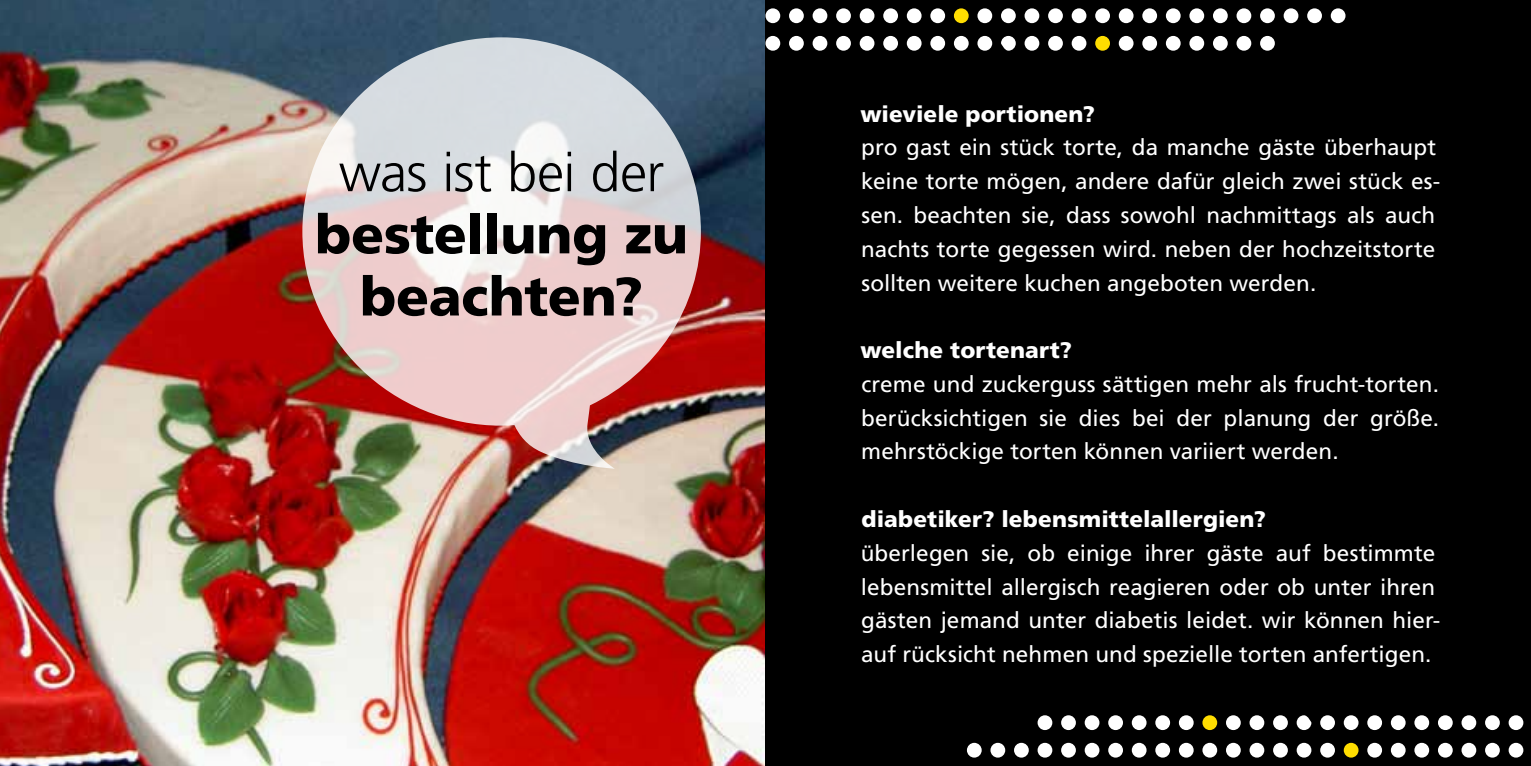
<style>
.page{position:relative;width:1531px;height:766px;background:#fff}
.page>*{position:absolute;margin:0;border:0;box-sizing:border-box;transform-origin:0 0}
.t1{font:900 54px/62.1px "Frutiger";letter-spacing:-.01em;color:#000;text-align:center}
.t2{font:300 54px "Frutiger";letter-spacing:-.015em;color:#000}
.t3{font:22.5px/33.8px "Frutiger";letter-spacing:.005em;color:#fff}
.t4{font:900 22.5px "Frutiger";letter-spacing:.005em;color:#fff}
</style>
<div class="page">
<img style="left:0;top:0;width:765px;height:765px">
<svg style="left:302px;top:37px;width:399px;height:431px;background:#cab2b2"></svg>
<div style="left:765px;top:0;width:766px;height:765px;background:#000"></div>
<div style="left:1226px;top:742px;width:15px;height:15px;background:#fff;border-radius:50%"></div>
<div style="left:1249px;top:742px;width:15px;height:15px;background:#fff;border-radius:50%"></div>
<div style="left:1273px;top:742px;width:15px;height:15px;background:#fff;border-radius:50%"></div>
<div style="left:1296px;top:742px;width:15px;height:15px;background:#fff;border-radius:50%"></div>
<div style="left:1320px;top:742px;width:15px;height:15px;background:#fff;border-radius:50%"></div>
<div style="left:1344px;top:742px;width:14px;height:15px;background:#fd0;border-radius:50%"></div>
<div style="left:1367px;top:742px;width:15px;height:15px;background:#fff;border-radius:50%"></div>
<div style="left:1391px;top:742px;width:14px;height:15px;background:#fff;border-radius:50%"></div>
<div style="left:1414px;top:742px;width:15px;height:15px;background:#fff;border-radius:50%"></div>
<div style="left:1438px;top:742px;width:14px;height:15px;background:#fff;border-radius:50%"></div>
<div style="left:1461px;top:742px;width:15px;height:15px;background:#fff;border-radius:50%"></div>
<div style="left:1485px;top:742px;width:15px;height:15px;background:#fff;border-radius:50%"></div>
<div style="left:1508px;top:742px;width:15px;height:15px;background:#fff;border-radius:50%"></div>
<div style="left:967px;top:742px;width:15px;height:15px;background:#fff;border-radius:50%"></div>
<div style="left:990px;top:742px;width:15px;height:15px;background:#fff;border-radius:50%"></div>
<div style="left:1014px;top:742px;width:15px;height:15px;background:#fff;border-radius:50%"></div>
<div style="left:1037px;top:742px;width:15px;height:15px;background:#fff;border-radius:50%"></div>
<div style="left:1061px;top:742px;width:15px;height:15px;background:#fff;border-radius:50%"></div>
<div style="left:1084px;top:742px;width:15px;height:15px;background:#fff;border-radius:50%"></div>
<div style="left:1108px;top:742px;width:15px;height:15px;background:#fff;border-radius:50%"></div>
<div style="left:1132px;top:742px;width:14px;height:15px;background:#fff;border-radius:50%"></div>
<div style="left:1155px;top:742px;width:15px;height:15px;background:#fff;border-radius:50%"></div>
<div style="left:1179px;top:742px;width:14px;height:15px;background:#fff;border-radius:50%"></div>
<div style="left:1202px;top:742px;width:15px;height:15px;background:#fff;border-radius:50%"></div>
<div style="left:1226px;top:715px;width:15px;height:14px;background:#fff;border-radius:50%"></div>
<div style="left:1249px;top:715px;width:15px;height:14px;background:#fff;border-radius:50%"></div>
<div style="left:1273px;top:715px;width:15px;height:14px;background:#fff;border-radius:50%"></div>
<div style="left:1296px;top:715px;width:15px;height:14px;background:#fff;border-radius:50%"></div>
<div style="left:1320px;top:715px;width:15px;height:14px;background:#fff;border-radius:50%"></div>
<div style="left:1344px;top:715px;width:14px;height:14px;background:#fff;border-radius:50%"></div>
<div style="left:1367px;top:715px;width:15px;height:14px;background:#fff;border-radius:50%"></div>
<div style="left:1391px;top:715px;width:14px;height:14px;background:#fff;border-radius:50%"></div>
<div style="left:1414px;top:715px;width:15px;height:14px;background:#fff;border-radius:50%"></div>
<div style="left:1438px;top:715px;width:14px;height:14px;background:#fff;border-radius:50%"></div>
<div style="left:1461px;top:715px;width:15px;height:14px;background:#fff;border-radius:50%"></div>
<div style="left:1485px;top:715px;width:15px;height:14px;background:#fff;border-radius:50%"></div>
<div style="left:1508px;top:715px;width:15px;height:14px;background:#fff;border-radius:50%"></div>
<div style="left:1037px;top:715px;width:15px;height:14px;background:#fff;border-radius:50%"></div>
<div style="left:1061px;top:715px;width:15px;height:14px;background:#fff;border-radius:50%"></div>
<div style="left:1084px;top:715px;width:15px;height:14px;background:#fff;border-radius:50%"></div>
<div style="left:1108px;top:715px;width:15px;height:14px;background:#fff;border-radius:50%"></div>
<div style="left:1132px;top:715px;width:14px;height:14px;background:#fff;border-radius:50%"></div>
<div style="left:1155px;top:715px;width:15px;height:14px;background:#fff;border-radius:50%"></div>
<div style="left:1179px;top:715px;width:14px;height:14px;background:#fff;border-radius:50%"></div>
<div style="left:1202px;top:715px;width:15px;height:14px;background:#fd0;border-radius:50%"></div>
<div style="left:1071px;top:8px;width:15px;height:15px;background:#fff;border-radius:50%"></div>
<div style="left:1048px;top:8px;width:15px;height:15px;background:#fff;border-radius:50%"></div>
<div style="left:1024px;top:8px;width:15px;height:15px;background:#fff;border-radius:50%"></div>
<div style="left:1001px;top:8px;width:15px;height:15px;background:#fff;border-radius:50%"></div>
<div style="left:977px;top:8px;width:15px;height:15px;background:#fff;border-radius:50%"></div>
<div style="left:954px;top:8px;width:14px;height:15px;background:#fd0;border-radius:50%"></div>
<div style="left:930px;top:8px;width:15px;height:15px;background:#fff;border-radius:50%"></div>
<div style="left:907px;top:8px;width:14px;height:15px;background:#fff;border-radius:50%"></div>
<div style="left:883px;top:8px;width:15px;height:15px;background:#fff;border-radius:50%"></div>
<div style="left:860px;top:8px;width:14px;height:15px;background:#fff;border-radius:50%"></div>
<div style="left:836px;top:8px;width:15px;height:15px;background:#fff;border-radius:50%"></div>
<div style="left:812px;top:8px;width:15px;height:15px;background:#fff;border-radius:50%"></div>
<div style="left:789px;top:8px;width:15px;height:15px;background:#fff;border-radius:50%"></div>
<div style="left:765px;top:8px;width:15px;height:15px;background:#fff;border-radius:50%"></div>
<div style="left:1331px;top:8px;width:14px;height:15px;background:#fff;border-radius:50%"></div>
<div style="left:1307px;top:8px;width:15px;height:15px;background:#fff;border-radius:50%"></div>
<div style="left:1283px;top:8px;width:15px;height:15px;background:#fff;border-radius:50%"></div>
<div style="left:1260px;top:8px;width:15px;height:15px;background:#fff;border-radius:50%"></div>
<div style="left:1236px;top:8px;width:15px;height:15px;background:#fff;border-radius:50%"></div>
<div style="left:1213px;top:8px;width:15px;height:15px;background:#fff;border-radius:50%"></div>
<div style="left:1189px;top:8px;width:15px;height:15px;background:#fff;border-radius:50%"></div>
<div style="left:1166px;top:8px;width:14px;height:15px;background:#fff;border-radius:50%"></div>
<div style="left:1142px;top:8px;width:15px;height:15px;background:#fff;border-radius:50%"></div>
<div style="left:1119px;top:8px;width:14px;height:15px;background:#fff;border-radius:50%"></div>
<div style="left:1095px;top:8px;width:15px;height:15px;background:#fff;border-radius:50%"></div>
<div style="left:1071px;top:36px;width:15px;height:15px;background:#fff;border-radius:50%"></div>
<div style="left:1048px;top:36px;width:15px;height:15px;background:#fff;border-radius:50%"></div>
<div style="left:1024px;top:36px;width:15px;height:15px;background:#fff;border-radius:50%"></div>
<div style="left:1001px;top:36px;width:15px;height:15px;background:#fff;border-radius:50%"></div>
<div style="left:977px;top:36px;width:15px;height:15px;background:#fff;border-radius:50%"></div>
<div style="left:954px;top:36px;width:14px;height:15px;background:#fff;border-radius:50%"></div>
<div style="left:930px;top:36px;width:15px;height:15px;background:#fff;border-radius:50%"></div>
<div style="left:907px;top:36px;width:14px;height:15px;background:#fff;border-radius:50%"></div>
<div style="left:883px;top:36px;width:15px;height:15px;background:#fff;border-radius:50%"></div>
<div style="left:860px;top:36px;width:14px;height:15px;background:#fff;border-radius:50%"></div>
<div style="left:836px;top:36px;width:15px;height:15px;background:#fff;border-radius:50%"></div>
<div style="left:812px;top:36px;width:15px;height:15px;background:#fff;border-radius:50%"></div>
<div style="left:789px;top:36px;width:15px;height:15px;background:#fff;border-radius:50%"></div>
<div style="left:765px;top:36px;width:15px;height:15px;background:#fff;border-radius:50%"></div>
<div style="left:1260px;top:36px;width:15px;height:15px;background:#fff;border-radius:50%"></div>
<div style="left:1236px;top:36px;width:15px;height:15px;background:#fff;border-radius:50%"></div>
<div style="left:1213px;top:36px;width:15px;height:15px;background:#fff;border-radius:50%"></div>
<div style="left:1189px;top:36px;width:15px;height:15px;background:#fff;border-radius:50%"></div>
<div style="left:1166px;top:36px;width:14px;height:15px;background:#fff;border-radius:50%"></div>
<div style="left:1142px;top:36px;width:15px;height:15px;background:#fff;border-radius:50%"></div>
<div style="left:1119px;top:36px;width:14px;height:15px;background:#fff;border-radius:50%"></div>
<div style="left:1095px;top:36px;width:15px;height:15px;background:#fd0;border-radius:50%"></div>
<h1 class="t2" style="left:339px;top:142px;width:327px">was ist bei der</h1>
<h1 class="t1" style="left:315px;top:203px;width:374px">bestellung zu beachten?</h1>
<p class="t4" style="left:860px;top:100px;width:236px">wieviele portionen?</p>
<p class="t3" style="left:861px;top:131px;width:581px">pro gast ein stück torte, da manche gäste überhaupt keine torte mögen, andere dafür gleich zwei stück es&shy;sen. beachten sie, dass sowohl nachmittags als auch nachts torte gegessen wird. neben der hochzeitstorte sollten weitere kuchen angeboten werden.</p>
<p class="t4" style="left:860px;top:336px;width:213px">welche tortenart?</p>
<p class="t3" style="left:861px;top:367px;width:579px;text-align:justify">creme und zuckerguss sättigen mehr als frucht-torten. berücksichtigen sie dies bei der planung der größe. mehrstöckige torten können variiert werden.</p>
<p class="t4" style="left:861px;top:505px;width:406px">diabetiker? lebensmittelallergien?</p>
<p class="t3" style="left:861px;top:536px;width:581px">überlegen sie, ob einige ihrer gäste auf bestimmte lebensmittel allergisch reagieren oder ob unter ihren gästen jemand unter diabetis leidet. wir können hier&shy;auf rücksicht nehmen und spezielle torten anfertigen.</p>
</div>
